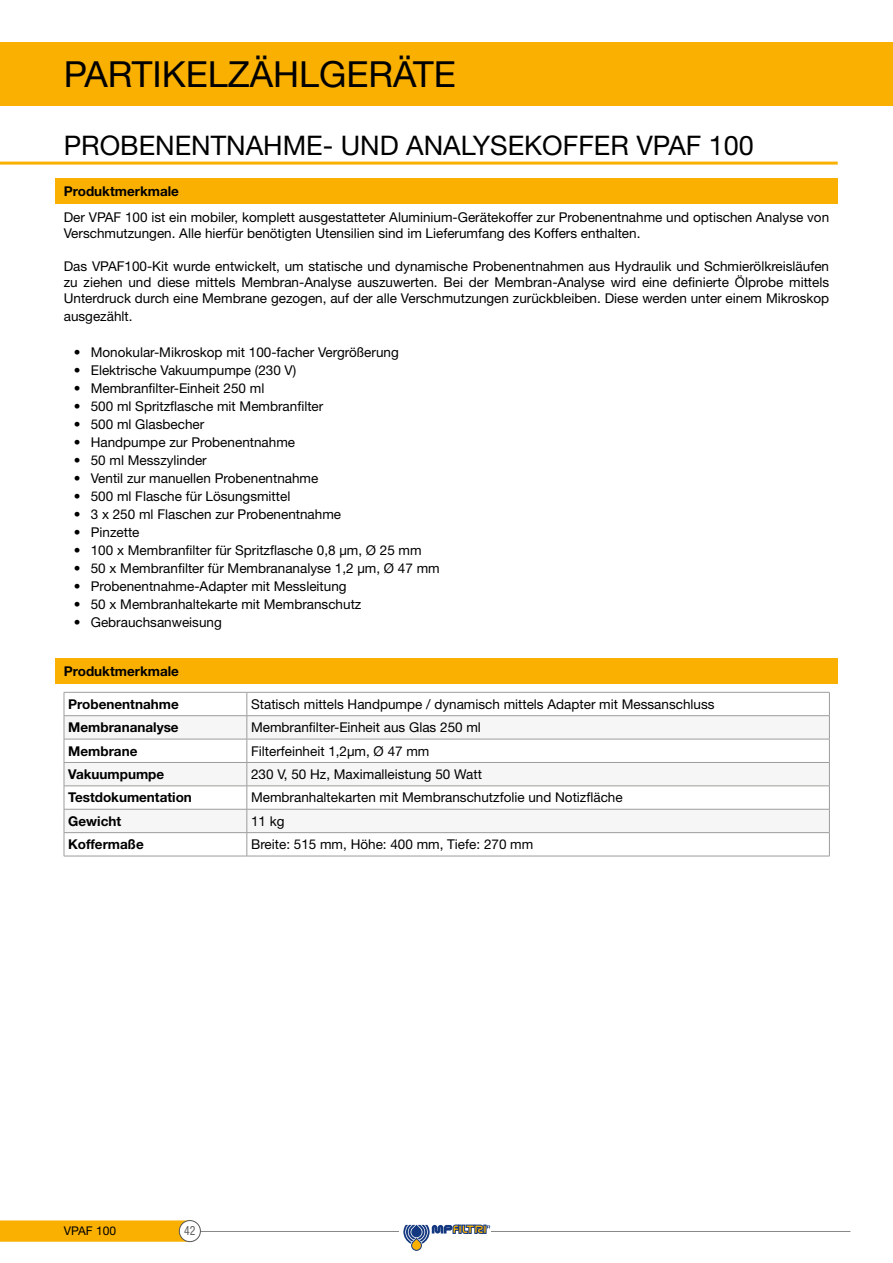
<style>
.page{position:relative;width:893px;height:1263px;background:#fff}
.page>*{position:absolute;margin:0;border:0;box-sizing:border-box;transform-origin:0 0}
.t1{font:36px "Helvetica Neue LT Std";color:#000}
.t2{font:27px "Helvetica Neue LT Std";color:#000}
.t3{font:13.5px/16.2px "Helvetica Neue LT Std";color:#000}
.t4{font:700 13.5px "Helvetica Neue LT Std";color:#000}
.t5{font:condensed 12.75px "Helvetica Neue LT Std";color:#646363;scale:.92 1}
.t6{font:12px "Helvetica Neue LT Std";color:#000}
</style>
<div class="page">
<div style="left:0;top:43px;width:893px;height:63px;background:#f9b000"></div>
<hr style="left:196px;top:1231px;width:654px;height:1px;background:#878787">
<svg style="left:0;top:1220px;width:196px;height:22px;background:#f8b209"></svg>
<div style="left:179px;top:1220px;width:21px;height:21px;background:#fff;border-radius:50%"></div>
<div style="left:179px;top:1220px;width:21px;height:22px;border:1px solid #575756;border-radius:50%"></div>
<div style="left:400px;top:1229px;width:91px;height:5px;background:#fff"></div>
<svg style="left:403px;top:1225px;width:87px;height:25px"></svg>
<hr style="left:0;top:162px;width:838px;height:3px;background:#f9b000">
<div style="left:55px;top:179px;width:783px;height:25px;background:#f9b000"></div>
<div style="left:55px;top:658px;width:783px;height:26px;background:#f9b000"></div>
<svg style="left:64px;top:692px;width:766px;height:164px"></svg>
<hr style="left:64px;top:856px;width:183px;height:1px;background:#9d9d9c">
<hr style="left:247px;top:856px;width:583px;height:1px;background:#9d9d9c">
<p class="t1" style="left:64px;top:53px;width:394px">PARTIKELZÄHLGERÄTE</p>
<p class="t2" style="left:64px;top:130px;width:692px">PROBENENTNAHME- UND ANALYSEKOFFER VPAF 100</p>
<p class="t4" style="left:64px;top:183px;width:117px">Produktmerkmale</p>
<p class="t3" style="left:64px;top:209px;width:767px">Der VPAF 100 ist ein mobiler, komplett ausgestatteter Aluminium-Gerätekoffer zur Probenentnahme und optischen Analyse von<br>Verschmutzungen. Alle hierfür benötigten Utensilien sind im Lieferumfang des Koffers enthalten.</p>
<p class="t3" style="left:64px;top:258px;width:767px;text-align:justify">Das VPAF100-Kit wurde entwickelt, um statische und dynamische Probenentnahmen aus Hydraulik und Schmierölkreisläufen zu ziehen und diese mittels Membran-Analyse auszuwerten. Bei der Membran-Analyse wird eine definierte Ölprobe mittels Unterdruck durch eine Membrane gezogen, auf der alle Verschmutzungen zurückbleiben. Diese werden unter einem Mikroskop</p>
<p class="t3" style="left:64px;top:308px;width:70px">ausgezählt.</p>
<p class="t3" style="left:74px;top:344px;width:326px">• Monokular-Mikroskop mit 100-facher Vergrößerung</p>
<p class="t3" style="left:74px;top:362px;width:224px">• Elektrische Vakuumpumpe (230 V)</p>
<p class="t3" style="left:74px;top:380px;width:192px">• Membranfilter-Einheit 250 ml</p>
<p class="t3" style="left:74px;top:398px;width:251px">• 500 ml Spritzflasche mit Membranfilter</p>
<p class="t3" style="left:74px;top:416px;width:132px">• 500 ml Glasbecher</p>
<p class="t3" style="left:74px;top:434px;width:223px">• Handpumpe zur Probenentnahme</p>
<p class="t3" style="left:74px;top:452px;width:135px">• 50 ml Messzylinder</p>
<p class="t3" style="left:74px;top:470px;width:246px">• Ventil zur manuellen Probenentnahme</p>
<p class="t3" style="left:74px;top:488px;width:218px">• 500 ml Flasche für Lösungsmittel</p>
<p class="t3" style="left:74px;top:506px;width:269px">• 3 x 250 ml Flaschen zur Probenentnahme</p>
<p class="t3" style="left:74px;top:524px;width:67px">• Pinzette</p>
<p class="t3" style="left:74px;top:542px;width:349px">• 100 x Membranfilter für Spritzflasche 0,8 µm, Ø 25 mm</p>
<p class="t3" style="left:74px;top:560px;width:367px">• 50 x Membranfilter für Membrananalyse 1,2 µm, Ø 47 mm</p>
<p class="t3" style="left:74px;top:578px;width:274px">• Probenentnahme-Adapter mit Messleitung</p>
<p class="t3" style="left:74px;top:596px;width:289px">• 50 x Membranhaltekarte mit Membranschutz</p>
<p class="t3" style="left:74px;top:614px;width:150px">• Gebrauchsanweisung</p>
<p class="t4" style="left:64px;top:662px;width:117px">Produktmerkmale</p>
<p class="t4" style="left:68px;top:696px;width:112px">Probenentnahme</p>
<p class="t3" style="left:251px;top:696px;width:465px">Statisch mittels Handpumpe / dynamisch mittels Adapter mit Messanschluss</p>
<p class="t4" style="left:68px;top:719px;width:112px">Membrananalyse</p>
<p class="t3" style="left:251px;top:719px;width:231px">Membranfilter-Einheit aus Glas 250 ml</p>
<p class="t4" style="left:68px;top:742px;width:71px">Membrane</p>
<p class="t3" style="left:251px;top:742px;width:180px">Filterfeinheit 1,2µm, Ø 47 mm</p>
<p class="t4" style="left:68px;top:766px;width:97px">Vakuumpumpe</p>
<p class="t3" style="left:251px;top:766px;width:232px">230 V, 50 Hz, Maximalleistung 50 Watt</p>
<p class="t4" style="left:68px;top:789px;width:125px">Testdokumentation</p>
<p class="t3" style="left:251px;top:789px;width:373px">Membranhaltekarten mit Membranschutzfolie und Notizfläche</p>
<p class="t4" style="left:68px;top:812px;width:54px">Gewicht</p>
<p class="t3" style="left:251px;top:813px;width:35px">11 kg</p>
<p class="t4" style="left:68px;top:836px;width:77px">Koffermaße</p>
<p class="t3" style="left:251px;top:836px;width:284px">Breite: 515 mm, Höhe: 400 mm, Tiefe: 270 mm</p>
<p class="t6" style="left:64px;top:1224px;width:54px">VPAF 100</p>
<p class="t5" style="left:184px;top:1223px;width:14px">42</p>
</div>
